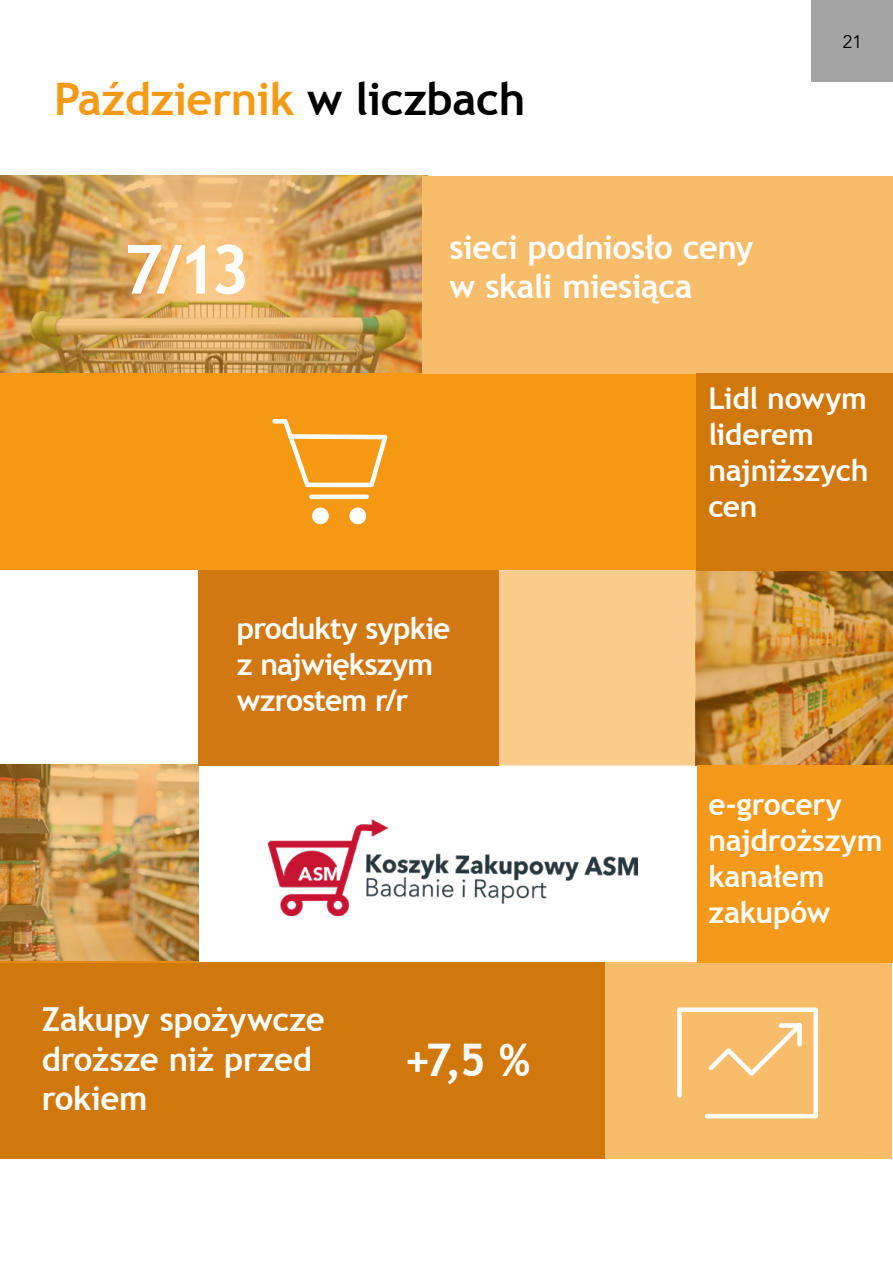
<style>
.page{position:relative;width:893px;height:1263px;background:#fff}
.page>*{position:absolute;margin:0;border:0;box-sizing:border-box;transform-origin:0 0}
.t1{font:700 67.5px "Trebuchet MS";color:#fff}
.t2{font:700 45px "Trebuchet MS";letter-spacing:-.01em;color:#f59a14}
.t3{font:700 45px "Trebuchet MS";color:#fff}
.t4{font:700 33px/39.6px "Trebuchet MS";letter-spacing:-.015em;color:#fff}
.t5{font:700 30px/36px "Trebuchet MS";letter-spacing:-.015em;color:#fff}
.t6{font:18px "Avenir Next LT Pro";color:#000}
.s1{color:#000}
</style>
<div class="page">
<div style="left:812px;top:0;width:81px;height:81px;background:#a3a4a3"></div>
<div style="left:0;top:373px;width:696px;height:197px;background:#f59914"></div>
<div style="left:604px;top:962px;width:287px;height:197px;background:#f7bd6b"></div>
<div style="left:0;top:962px;width:604px;height:197px;background:#d1780d"></div>
<img style="left:0;top:764px;width:198px;height:198px">
<hr style="left:0;top:962px;width:198px;height:1px;background:#e38a12">
<img style="left:0;top:176px;width:422px;height:197px">
<img style="left:820px;top:570px;width:73px;height:195px">
<div style="left:697px;top:765px;width:196px;height:198px;background:#f5991a"></div>
<div style="left:422px;top:176px;width:471px;height:197px;background:#f7bd6b"></div>
<div style="left:198px;top:570px;width:300px;height:195px;background:#d17812"></div>
<svg style="left:270px;top:419px;width:550px;height:702px"></svg>
<svg style="left:348px;top:507px;width:19px;height:17px"></svg>
<div style="left:313px;top:508px;width:15px;height:16px;background:#fff;border-radius:50%"></div>
<div style="left:312px;top:508px;width:17px;height:16px;border:1px solid #fff;border-radius:50%"></div>
<div style="left:696px;top:373px;width:197px;height:197px;background:#d1780d"></div>
<img style="left:269px;top:819px;width:369px;height:96px">
<h2 class="t2" style="left:54px;top:71px;width:473px">Październik <span class="s1">w liczbach</span></h2>
<h1 class="t1" style="left:123px;top:227px;width:128px">7/13</h1>
<p class="t4" style="left:450px;top:227px;width:306px">sieci podniosło ceny w skali miesiąca</p>
<p class="t6" style="left:842px;top:31px;width:22px">21</p>
<p class="t5" style="left:237px;top:610px;width:215px">produkty sypkie z największym wzrostem r/r</p>
<p class="t4" style="left:42px;top:1000px;width:285px">Zakupy spożywcze droższe niż przed rokiem</p>
<h2 class="t3" style="left:404px;top:1032px;width:128px">+7,5 %</h2>
<p class="t5" style="left:708px;top:380px;width:162px">Lidl nowym liderem najniższych cen</p>
<p class="t5" style="left:708px;top:786px;width:176px">e-grocery najdroższym kanałem zakupów</p>
</div>
